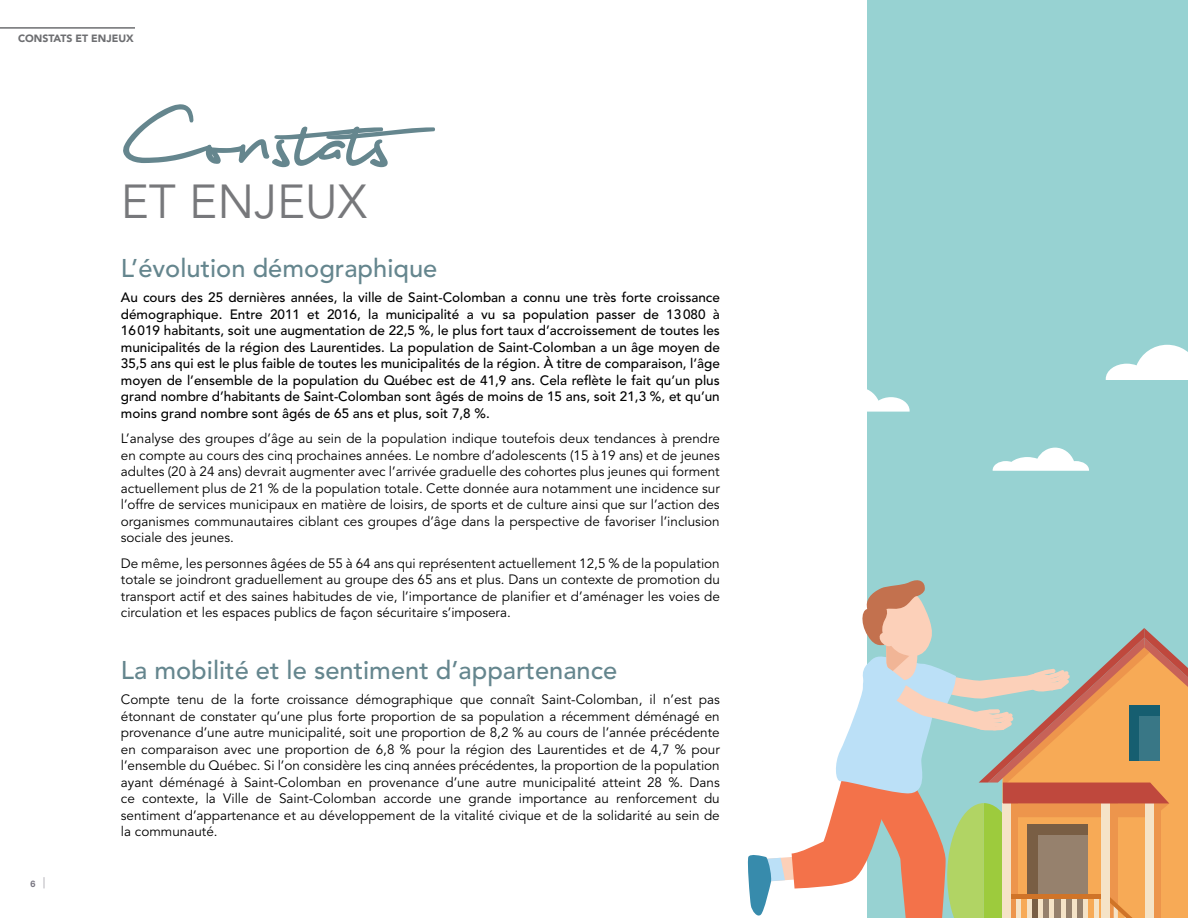
<style>
.page{position:relative;width:1188px;height:918px;background:#fff}
.page>*{position:absolute;margin:0;border:0;box-sizing:border-box;transform-origin:0 0}
.t1{font:98.1px "Biloxi Script";color:#65868e}
.t2{font:47.4px "Avenir";color:#77787b}
.t3{font:500 25.5px "Avenir";color:#65868e}
.t4{font:13.5px/16.5px "Avenir";color:#000;text-align:justify}
.t5{font:500 13.5px/16.5px "Avenir";color:#000;text-align:justify}
.t6{font:900 10.5px "Avenir";color:#6d6e71}
.t7{font:700 9px "Helvetica Neue LT Std";color:#777580}
</style>
<div class="page">
<svg style="left:124px;top:104px;width:311px;height:64px"></svg>
<svg style="left:747px;top:0;width:441px;height:918px"></svg>
<hr style="left:0;top:27px;width:135px;height:2px;background:#6d6e71">
<p class="t6" style="left:18px;top:32px;width:117px">CONSTATS ET ENJEUX</p>
<h1 class="t1" style="left:119px;top:86px;width:333px">Constats</h1>
<h2 class="t2" style="left:121px;top:175px;width:248px">et enj eux</h2>
<p class="t7" style="left:31px;top:879px;width:16px">6 <sup>|</sup></p>
<h3 class="t3" style="left:121px;top:253px;width:318px">L’évolution démographique</h3>
<p class="t5" style="left:121px;top:290px;width:601px">Au cours des 25 dernières années, la ville de Saint-Colomban a connu une très forte croissance démographique. Entre 2011 et 2016, la municipalité a vu sa population passer de 13080 à 16019 habitants, soit une augmentation de 22,5 %, le plus fort taux d’accroissement de toutes les municipalités de la région des Laurentides. La population de Saint-Colomban a un âge moyen de 35,5 ans qui est le plus faible de toutes les municipalités de la région. À titre de comparaison, l’âge moyen de l’ensemble de la population du Québec est de 41,9 ans. Cela reflète le fait qu’un plus grand nombre d’habitants de Saint-Colomban sont âgés de moins de 15 ans, soit 21,3 %, et qu’un moins grand nombre sont âgés de 65 ans et plus, soit 7,8 %.</p>
<p class="t4" style="left:121px;top:431px;width:601px">L’analyse des groupes d’âge au sein de la population indique toutefois deux tendances à prendre en compte au cours des cinq prochaines années. Le nombre d’adolescents (15 à19 ans) et de jeunes adultes (20 à 24 ans) devrait augmenter avec l’arrivée graduelle des cohortes plus jeunes qui forment actuellement plus de 21 % de la population totale. Cette donnée aura notamment une incidence sur l’offre de services municipaux en matière de loisirs, de sports et de culture ainsi que sur l’action des organismes communautaires ciblant ces groupes d’âge dans la perspective de favoriser l’inclusion sociale des jeunes.</p>
<p class="t4" style="left:121px;top:555px;width:600px">De même, les personnes âgées de 55 à 64 ans qui représentent actuellement 12,5 % de la population totale se joindront graduellement au groupe des 65 ans et plus. Dans un contexte de promotion du transport actif et des saines habitudes de vie, l’importance de planifier et d’aménager les voies de circulation et les espaces publics de façon sécuritaire s’imposera.</p>
<h3 class="t3" style="left:121px;top:655px;width:498px">La mobilité et le sentiment d’appartenance</h3>
<p class="t4" style="left:121px;top:692px;width:600px">Compte tenu de la forte croissance démographique que connaît Saint-Colomban, il n’est pas étonnant de constater qu’une plus forte proportion de sa population a récemment déménagé en provenance d’une autre municipalité, soit une proportion de 8,2 % au cours de l’année précédente en comparaison avec une proportion de 6,8 % pour la région des Laurentides et de 4,7 % pour l’ensemble du Québec. Si l’on considère les cinq années précédentes, la proportion de la population ayant déménagé à Saint-Colomban en provenance d’une autre municipalité atteint 28 %. Dans ce contexte, la Ville de Saint-Colomban accorde une grande importance au renforcement du sentiment d’appartenance et au développement de la vitalité civique et de la solidarité au sein de la communauté.</p>
</div>
